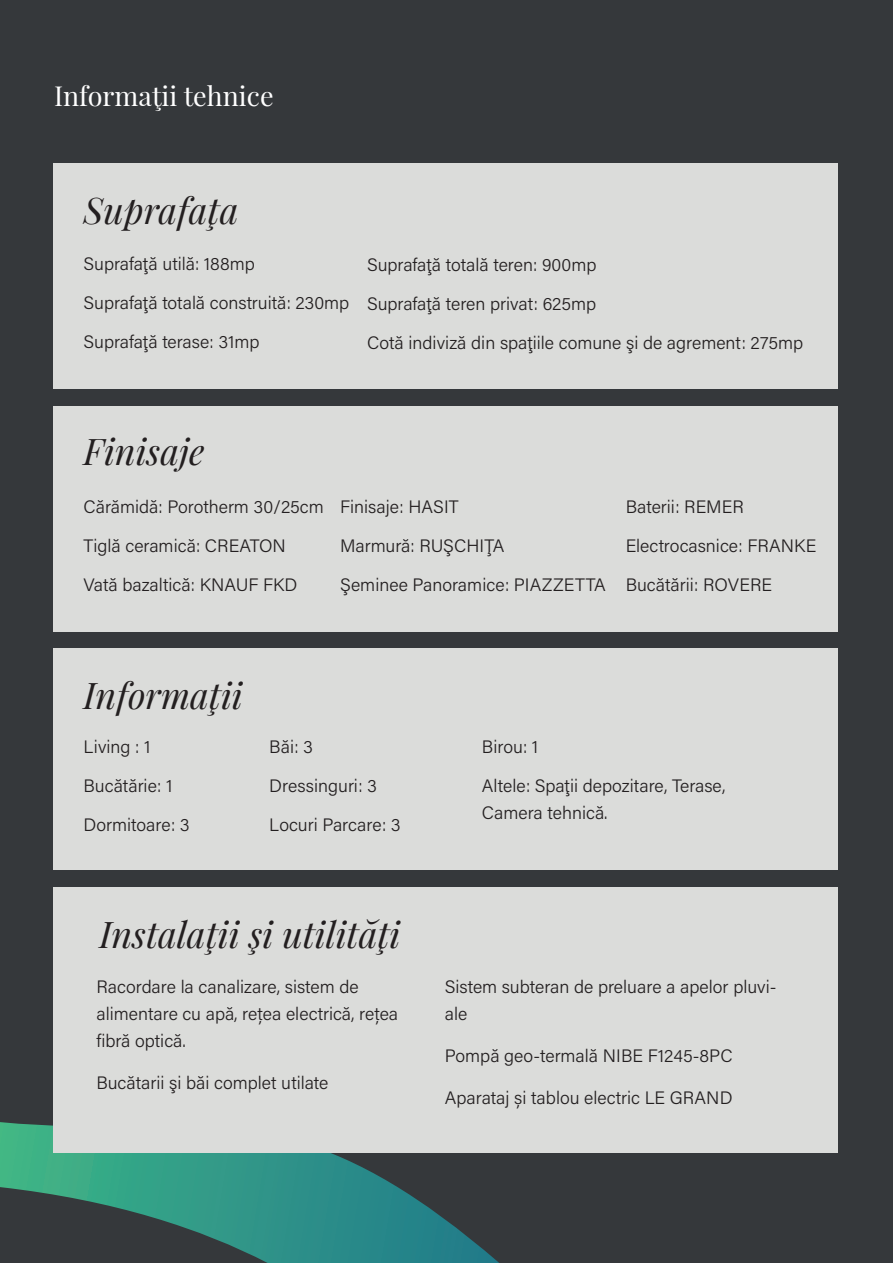
<style>
.page{position:relative;width:893px;height:1263px;background:#35383b}
.page>*{position:absolute;margin:0;border:0;box-sizing:border-box;transform-origin:0 0}
.t1{font:italic 36px "Playfair Display";color:#231f20}
.t2{font:27px "Playfair Display";color:#fff}
.t3{font:300 18px/27px "Acumin Pro";color:#231f20}
</style>
<div class="page">
<div style="left:53px;top:164px;width:785px;height:225px;background:#dbdcda"></div>
<div style="left:53px;top:406px;width:785px;height:225px;background:#dbdcda"></div>
<div style="left:53px;top:648px;width:785px;height:222px;background:#dbdcda"></div>
<svg style="left:0;top:1122px;width:499px;height:141px"></svg>
<div style="left:53px;top:887px;width:785px;height:266px;background:#dbdcda"></div>
<p class="t2" style="left:54px;top:79px;width:221px">Informaţii tehnice</p>
<p class="t1" style="left:84px;top:187px;width:156px">Suprafaţa</p>
<p class="t3" style="left:84px;top:250px;width:173px">Suprafaţă utilă: 188mp</p>
<p class="t3" style="left:84px;top:289px;width:267px">Suprafaţă totală construită: 230mp</p>
<p class="t3" style="left:84px;top:328px;width:178px">Suprafaţă terase: 31mp</p>
<p class="t3" style="left:367px;top:250px;width:231px">Suprafaţă totală teren: 900mp</p>
<p class="t3" style="left:367px;top:289px;width:231px">Suprafaţă teren privat: 625mp</p>
<p class="t3" style="left:367px;top:328px;width:437px">Cotă indiviză din spaţiile comune şi de agrement: 275mp</p>
<p class="t1" style="left:84px;top:427px;width:122px">Finisaje</p>
<p class="t3" style="left:84px;top:492px;width:242px">Cărămidă: Porotherm 30/25cm</p>
<p class="t3" style="left:84px;top:531px;width:204px">Tiglă ceramică: CREATON</p>
<p class="t3" style="left:84px;top:570px;width:215px">Vată bazaltică: KNAUF FKD</p>
<p class="t3" style="left:340px;top:492px;width:120px">Finisaje: HASIT</p>
<p class="t3" style="left:340px;top:531px;width:166px">Marmură: RUŞCHIŢA</p>
<p class="t3" style="left:340px;top:570px;width:267px">Şeminee Panoramice: PIAZZETTA</p>
<p class="t3" style="left:626px;top:492px;width:120px">Baterii: REMER</p>
<p class="t3" style="left:626px;top:531px;width:192px">Electrocasnice: FRANKE</p>
<p class="t3" style="left:626px;top:570px;width:148px">Bucătării: ROVERE</p>
<p class="t1" style="left:84px;top:671px;width:161px">Informaţii</p>
<p class="t3" style="left:84px;top:733px;width:68px">Living : 1</p>
<p class="t3" style="left:84px;top:772px;width:90px">Bucătărie: 1</p>
<p class="t3" style="left:84px;top:811px;width:108px">Dormitoare: 3</p>
<p class="t3" style="left:269px;top:733px;width:45px">Băi: 3</p>
<p class="t3" style="left:269px;top:772px;width:109px">Dressinguri: 3</p>
<p class="t3" style="left:269px;top:811px;width:133px">Locuri Parcare: 3</p>
<p class="t1" style="left:99px;top:910px;width:303px">Instalaţii şi utilităţi</p>
<p class="t3" style="left:96px;top:973px;width:303px">Racordare la canalizare, sistem de alimentare cu apă, rețea electrică, rețea fibră optică.</p>
<p class="t3" style="left:96px;top:1069px;width:234px">Bucătarii şi băi complet utilate</p>
<p class="t3" style="left:482px;top:733px;width:58px">Birou: 1</p>
<p class="t3" style="left:482px;top:772px;width:245px">Altele: Spaţii depozitare, Terase,</p>
<p class="t3" style="left:482px;top:799px;width:127px">Camera tehnică.</p>
<p class="t3" style="left:445px;top:973px;width:333px">Sistem subteran de preluare a apelor pluvi&shy;ale</p>
<p class="t3" style="left:445px;top:1042px;width:289px">Pompă geo-termală NIBE F1245-8PC</p>
<p class="t3" style="left:445px;top:1084px;width:289px">Aparataj și tablou electric LE GRAND</p>
</div>
